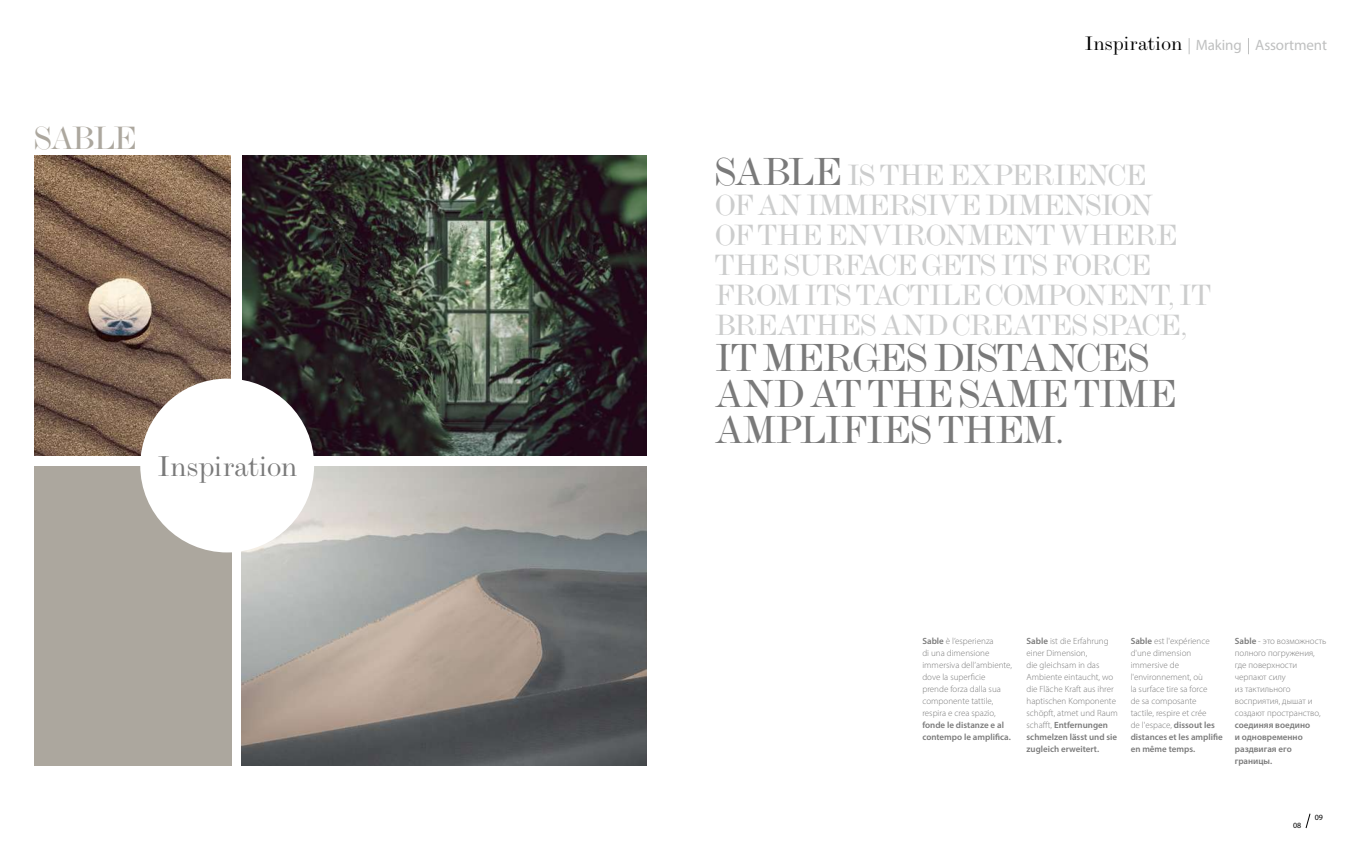
<style>
.page{position:relative;width:1361px;height:842px;background:#fff}
.page>*{position:absolute;margin:0;border:0;box-sizing:border-box;transform-origin:0 0}
.t1{font:40px/36px "Baron MT Modern Text";letter-spacing:-.045em;color:#7a7a7a}
.t2{font:100 33px "Baron MT Modern";letter-spacing:-.03em;color:#aca79e}
.t3{font:30px/30px "Baron MT Modern Text";letter-spacing:-.045em;color:#cccdcd}
.t4{font:29.3px "Baron MT Modern Text";letter-spacing:-.01em;color:#7a7a7a}
.t5{font:15px "Myriad Pro";letter-spacing:-.005em;color:#bfc0c0}
.t6{font:300 9px/12px "Myriad Pro";color:#7a7a7a}
.t7{font:600 9px/12px "Myriad Pro";color:#7a7a7a}
.t8{font:8px "Myriad Pro";color:#000}
.s1{font-family:"Baron MT Modern Text";font-size:20px;color:#000}
.s2{font-size:40px;color:#7a7a7a}
.s3{font-weight:600}
</style>
<div class="page">
<img style="left:243px;top:156px;width:403px;height:299px">
<img style="left:242px;top:466px;width:404px;height:299px">
<div style="left:34px;top:466px;width:197px;height:299px;background:#aca79e"></div>
<img style="left:34px;top:156px;width:197px;height:299px">
<div style="left:140px;top:379px;width:174px;height:173px;background:#fff;border-radius:50%"></div>
<svg style="left:1189px;top:38px;width:1px;height:16px"></svg>
<svg style="left:1248px;top:38px;width:1px;height:16px"></svg>
<svg style="left:1305px;top:813px;width:5px;height:16px"></svg>
<h2 class="t2" style="left:34px;top:121px;width:104px">SABLE</h2>
<h3 class="t4" style="left:157px;top:448px;width:142px">Inspiration</h3>
<h3 class="t5" style="left:1084px;top:36px;width:244px"><span class="s1">Inspiration</span> Making Assortment</h3>
<h3 class="t3" style="left:714px;top:159px;width:498px"><span class="s2">SABLE</span> IS THE EXPERIENCE<br>OF AN IMMERSIVE DIMENSION<br>OF THE ENVIRONMENT WHERE<br>THE SURFACE GETS ITS FORCE<br>FROM ITS TACTILE COMPONENT, IT<br>BREATHES AND CREATES SPACE,</h3>
<h1 class="t1" style="left:714px;top:339px;width:464px">IT MERGES DISTANCES<br>AND AT THE SAME TIME<br>AMPLIFIES THEM.</h1>
<p class="t6" style="left:922px;top:635px;width:91px"><span class="s3">Sable</span> è l’esperienza<br>di una dimensione immersiva dell’ambiente, dove la superficie prende forza dalla sua componente tattile, respira e crea spazio,</p>
<p class="t7" style="left:922px;top:718px;width:90px">fonde le distanze e al contempo le amplifica.</p>
<p class="t6" style="left:1026px;top:635px;width:93px"><span class="s3">Sable</span> ist die Erfahrung einer Dimension,<br>die gleichsam in das<br>Ambiente eintaucht, wo die Fläche Kraft aus ihrer haptischen Komponente schöpft, atmet und Raum schafft, <span class="s3">Entfernungen schmelzen lässt und sie zugleich erweitert.</span></p>
<p class="t6" style="left:1130px;top:634px;width:94px"><span class="s3">Sable</span> est l'expérience d'une dimension immersive de l'environnement, où<br>la surface tire sa force<br>de sa composante<br>tactile, respire et crée<br>de l'espace, <span class="s3">dissout les distances et les amplifie en même temps.</span></p>
<p class="t6" style="left:1234px;top:634px;width:93px"><span class="s3">Sable</span> - это возможность полного погружения, где поверхности черпают силу<br>из тактильного восприятия, дышат и создают пространство,</p>
<p class="t7" style="left:1234px;top:718px;width:77px">соединяя воедино и одновременно раздвигая его границы.</p>
<p class="t8" style="left:1293px;top:820px;width:10px">08</p>
<p class="t8" style="left:1314px;top:812px;width:10px">09</p>
</div>
